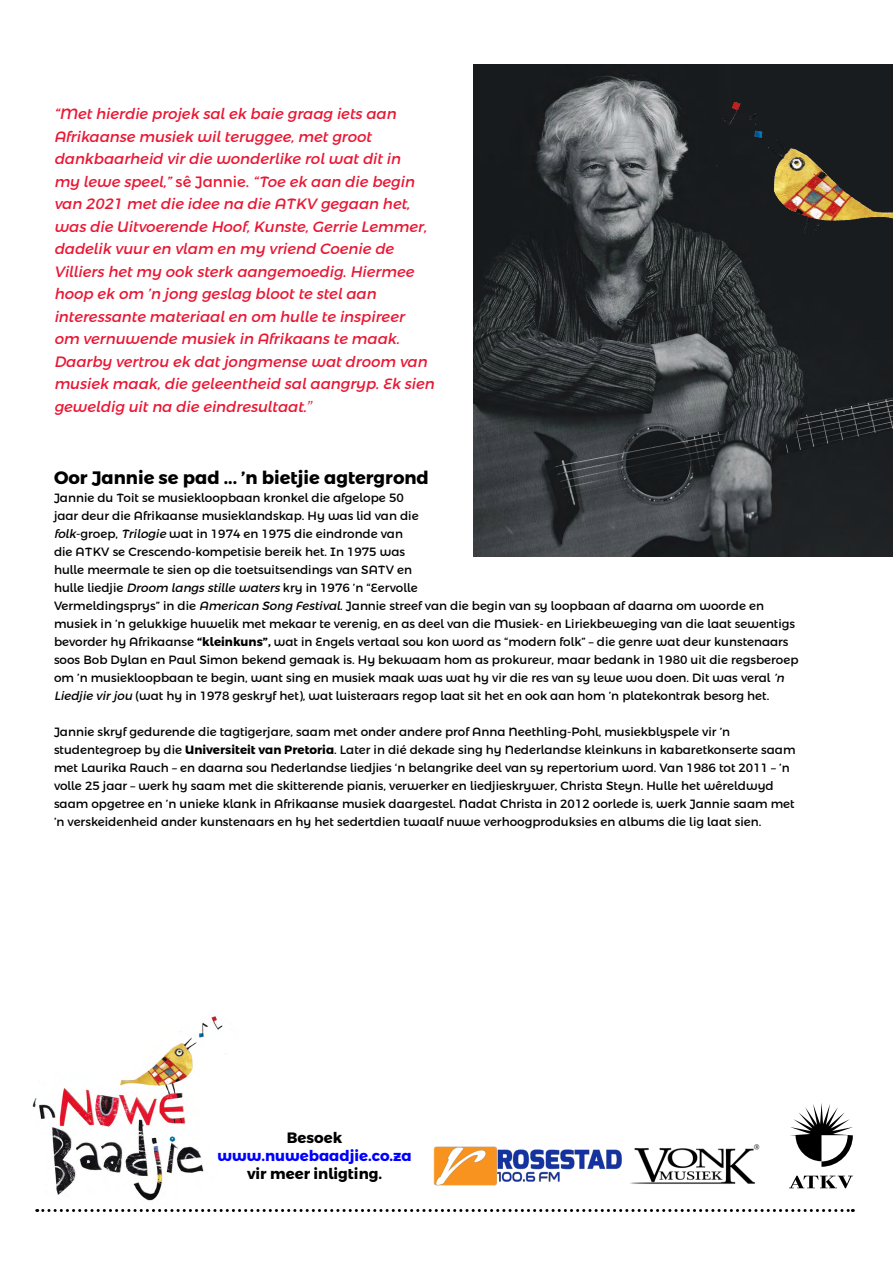
<style>
.page{position:relative;width:893px;height:1263px;background:#fff}
.page>*{position:absolute;margin:0;border:0;box-sizing:border-box;transform-origin:0 0}
.t1{font:700 18px "Montserrat Alternates";color:#000}
.t2{font:italic 15px/22.5px "Montserrat Alternates";color:#e91734}
.t3{font:700 15px/18px "Montserrat Alternates";color:#00f;text-align:center}
.t4{font:700 15px "Montserrat Alternates";color:#000}
.t5{font:12px/18px "Montserrat Alternates";color:#000}
.s1{font-style:normal}
.s2{font-style:inherit}
.s3{font-style:italic}
.s4{font-weight:700}
.s5{color:#000}
</style>
<div class="page">
<img style="left:32px;top:1016px;width:194px;height:185px">
<img style="left:630px;top:1144px;width:130px;height:40px">
<svg style="left:790px;top:1103px;width:63px;height:64px"></svg>
<svg style="left:789px;top:1176px;width:64px;height:12px"></svg>
<img style="left:474px;top:65px;width:419px;height:492px">
<img style="left:695px;top:89px;width:198px;height:145px">
<svg style="left:37px;top:1209px;width:816px;height:3px"></svg>
<img style="left:433px;top:1146px;width:189px;height:39px">
<p class="t2" style="left:54px;top:103px;width:385px">“Methierdie projek salek baie graag iets aan Afrikaanse musiek wilteruggee,metgroot dankbaarheid virdie wonderlike rolwatditin<br>my lewe speel,” <span class="s1">s ê J a n n i e .</span> “Toe ek aan die begin van 2021 metdie idee na die ATKV gegaan het, was die Uitvoerende Hoof,Kunste,Gerrie Lemmer, dadelik vuuren vlam en my vriend Coenie de Villiers hetmy ook sterk aangemoedig.Hiermee hoop ek om ’n jong geslag blootte stelaan interessante materiaalen om hulle te inspireer om vernuwende musiek in Afrikaans te maak.<br>Daarby vertrou ek datjongmense watdroom van musiek maak,die geleentheid salaangryp.Ek sien geweldig uitna die eindresultaat.<span class="s2">”</span></p>
<p class="t1" style="left:54px;top:466px;width:376px">Oor Jannie se pad ... ’n bietjie agtergrond</p>
<p class="t5" style="left:54px;top:489px;width:746px">Jannie du Toit se musiekloopbaan kronkel die afgelope 50<br>jaar deur die Afrikaanse musieklandskap. Hy was lid van die<br><span class="s3">folk</span>-groep, <span class="s3">Trilogie</span> wat in 1974 en 1975 die eindronde van<br>die ATKV se Crescendo-kompetisie bereik het. In 1975 was<br>hulle meermale te sien op die toetsuitsendings van SATV en<br>hulle liedjie <span class="s3">Droom langs stille waters</span> kry in 1976 ’n “Eervolle<br>Vermeldingsprys” in die <span class="s3">American Song Festival</span>. Jannie streef van die begin van sy loopbaan af daarna om woorde en musiek in ’n gelukkige huwelik met mekaar te verenig, en as deel van die Musiek- en Liriekbeweging van die laat sewentigs bevorder hy Afrikaanse <span class="s4">“kleinkuns”,</span> wat in Engels vertaal sou kon word as “modern folk” – die genre wat deur kunstenaars soos Bob Dylan en Paul Simon bekend gemaak is. Hy bekwaam hom as prokureur, maar bedank in 1980 uit die regsberoep om ’n musiekloopbaan te begin, want sing en musiek maak was wat hy vir die res van sy lewe wou doen. Dit was veral <span class="s3">’n Liedjie virjou</span> (wat hy in 1978 geskryf het), wat luisteraars regop laat sit het en ook aan hom ’n platekontrak besorg het.</p>
<p class="t5" style="left:54px;top:723px;width:743px">Jannie skryf gedurende die tagtigerjare, saam met onder andere prof Anna Neethling-Pohl, musiekblyspele vir ’n studentegroep by die <span class="s4">Universiteit van Pretoria</span>. Later in dié dekade sing hy Nederlandse kleinkuns in kabaretkonserte saam met Laurika Rauch – en daarna sou Nederlandse liedjies ‘n belangrike deel van sy repertorium word. Van 1986 tot 2011 – ’n volle 25 jaar – werk hy saam met die skitterende pianis, verwerker en liedjieskrywer, Christa Steyn. Hulle het wêreldwyd saam opgetree en ’n unieke klank in Afrikaanse musiek daargestel. Nadat Christa in 2012 oorlede is, werk Jannie saam met ’n verskeidenheid ander kunstenaars en hy het sedertdien twaalf nuwe verhoogproduksies en albums die lig laat sien.</p>
<p class="t4" style="left:287px;top:1128px;width:57px">Besoek</p>
<p class="t3" style="left:217px;top:1147px;width:196px">www.nuwebaadjie.co.za <span class="s5">vir meer inligting.</span></p>
</div>
